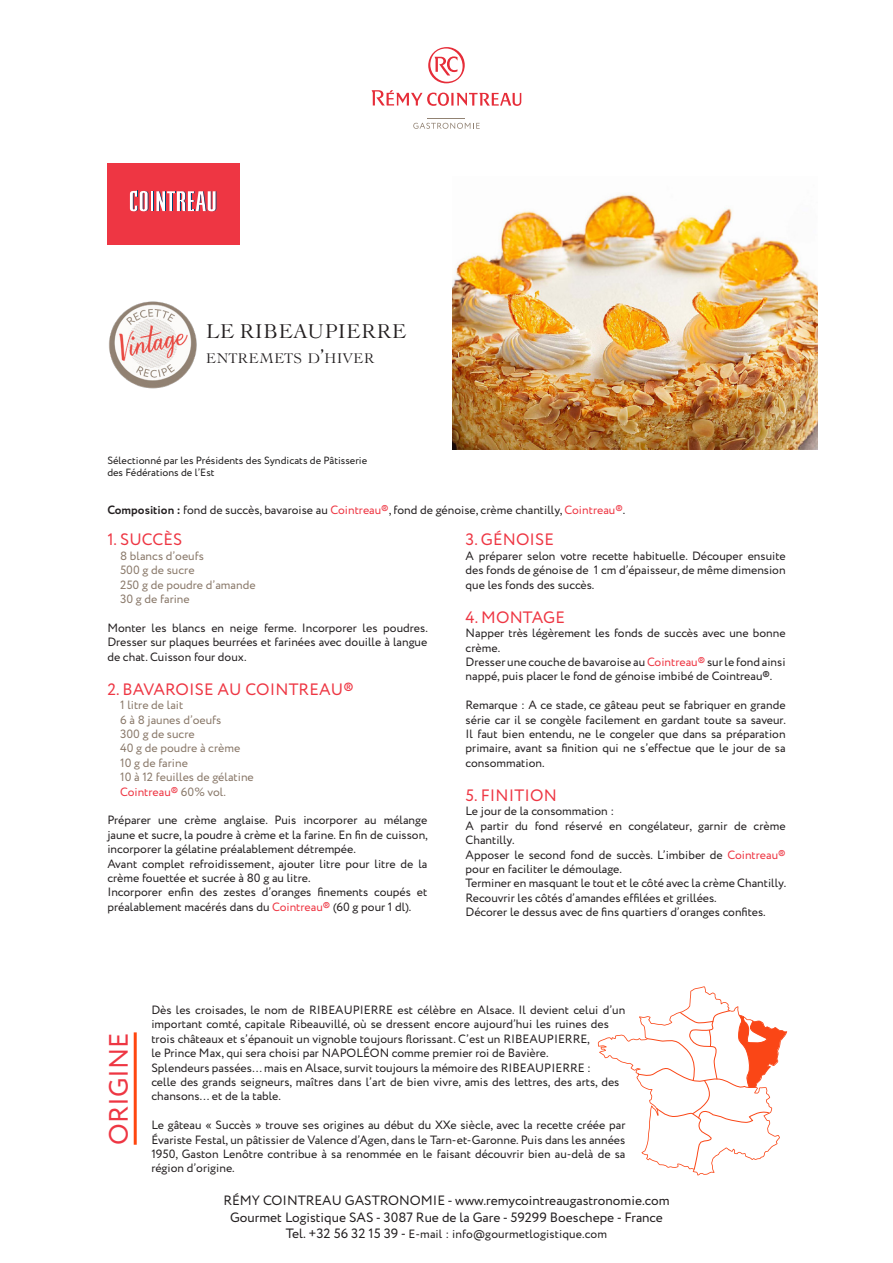
<style>
.page{position:relative;width:893px;height:1263px;background:#fff}
.page>*{position:absolute;margin:0;border:0;box-sizing:border-box;transform-origin:0 0}
.TEXTE{font:26.55px "Circe";color:#ee3643}
.TITRE_RECETTE{font:19.5px "Le Cochin BQ";letter-spacing:.02em;color:#231f20}
.TITRE_PARAGRAPHE{font:16.5px "Circe";letter-spacing:.01em;color:#ee3643}
.TITRE_RECETTE-2{font:13.65px "Le Cochin BQ";letter-spacing:.015em;color:#231f20}
.t1{font:13.5px/16.2px "Circe";color:#231f20;text-align:center}
.TEXTE-2{font:12px/14.4px "Circe";color:#231f20}
.INGREDIENTS{font:12px "Circe";color:#897869}
.INGREDIENTS-2{font:12px "Circe";color:#ee3643}
.CHEF{font:10.5px "Circe";color:#1e1c1c}
.s1{font-size:19.5px}
.s2{font-weight:700}
.s3{color:#ee3643}
.s4{color:#897869}
.s5{font-size:13.5px}
</style>
<div class="page">
<svg style="left:372px;top:90px;width:149px;height:16px"></svg>
<svg style="left:428px;top:47px;width:37px;height:36px"></svg>
<hr style="left:428px;top:118px;width:37px;height:1px;background:#918273">
<svg style="left:413px;top:123px;width:67px;height:6px"></svg>
<div style="left:107px;top:164px;width:133px;height:81px;background:#ee3643"></div>
<hr style="left:151px;top:191px;width:3px;height:20px;background:#fff">
<svg style="left:130px;top:190px;width:18px;height:21px"></svg>
<svg style="left:156px;top:191px;width:60px;height:20px"></svg>
<img style="left:453px;top:194px;width:364px;height:256px">
<svg style="left:598px;top:986px;width:189px;height:189px"></svg>
<hr style="left:134px;top:1032px;width:3px;height:113px;background:#ff460f">
<img style="left:109px;top:301px;width:88px;height:88px">
<p class="TITRE_RECETTE" style="left:206px;top:320px;width:202px">LE RIBEAUPIERRE</p>
<p class="TITRE_RECETTE-2" style="left:206px;top:350px;width:170px">ENTREMETS D<span class="s1">’</span>HIVER</p>
<p class="CHEF" style="left:107px;top:453px;width:261px">Sélectionné par les Présidents des Syndicats de Pâtisserie</p>
<p class="CHEF" style="left:107px;top:466px;width:109px">des Fédérations de l’Est</p>
<p class="TEXTE-2" style="left:107px;top:503px;width:519px"><span class="s2">Composition :</span> fond de succès, bavaroise au <span class="s3">Cointreau®</span>, fond de génoise, crème chantilly, <span class="s3">Cointreau®</span>.</p>
<p class="TITRE_PARAGRAPHE" style="left:107px;top:529px;width:76px">1. SUCCÈS</p>
<p class="INGREDIENTS" style="left:120px;top:548px;width:85px">8 blancs d’oeufs</p>
<p class="INGREDIENTS" style="left:120px;top:562px;width:76px">500 g de sucre</p>
<p class="INGREDIENTS" style="left:120px;top:576px;width:137px">250 g de poudre d’amande</p>
<p class="INGREDIENTS" style="left:120px;top:591px;width:71px">30 g de farine</p>
<p class="TEXTE-2" style="left:107px;top:621px;width:322px;text-align:justify">Monter les blancs en neige ferme. Incorporer les poudres.<br>Dresser sur plaques beurrées et farinées avec douille à langue de chat. Cuisson four doux.</p>
<p class="TITRE_PARAGRAPHE" style="left:107px;top:678px;width:248px">2. BAVAROISE AU COINTREAU®</p>
<p class="INGREDIENTS" style="left:120px;top:697px;width:65px">1 litre de lait</p>
<p class="INGREDIENTS" style="left:120px;top:711px;width:103px">6 à 8 jaunes d’oeufs</p>
<p class="INGREDIENTS" style="left:120px;top:726px;width:76px">300 g de sucre</p>
<p class="INGREDIENTS" style="left:120px;top:740px;width:122px">40 g de poudre à crème</p>
<p class="INGREDIENTS" style="left:120px;top:755px;width:69px">10 g de farine</p>
<p class="INGREDIENTS" style="left:120px;top:769px;width:135px">10 à 12 feuilles de gélatine</p>
<p class="INGREDIENTS-2" style="left:120px;top:783px;width:107px">Cointreau® <span class="s4">60% vol.</span></p>
<p class="TEXTE-2" style="left:107px;top:813px;width:322px;text-align:justify">Préparer une crème anglaise. Puis incorporer au mélange jaune et sucre, la poudre à crème et la farine. En fin de cuisson, incorporer la gélatine préalablement détrempée.</p>
<p class="TEXTE-2" style="left:107px;top:857px;width:321px">Avant complet refroidissement, ajouter litre pour litre de la crème fouettée et sucrée à 80 g au litre.</p>
<p class="TEXTE-2" style="left:107px;top:885px;width:321px">Incorporer enfin des zestes d’oranges finements coupés et préalablement macérés dans du <span class="s3">Cointreau®</span> (60 g pour 1 dl).</p>
<p class="TITRE_PARAGRAPHE" style="left:466px;top:529px;width:90px">3. GÉNOISE</p>
<p class="TEXTE-2" style="left:466px;top:549px;width:322px;text-align:justify">A préparer selon votre recette habituelle. Découper ensuite des fonds de génoise de 1 cm d’épaisseur, de même dimension que les fonds des succès.</p>
<p class="TITRE_PARAGRAPHE" style="left:466px;top:606px;width:101px">4. MONTAGE</p>
<p class="TEXTE-2" style="left:466px;top:626px;width:321px">Napper très légèrement les fonds de succès avec une bonne crème.</p>
<p class="TEXTE-2" style="left:466px;top:655px;width:321px">Dresser une couche de bavaroise au <span class="s3">Cointreau®</span> sur le fond ainsi nappé, puis placer le fond de génoise imbibé de Cointreau®.</p>
<p class="TEXTE-2" style="left:466px;top:698px;width:322px;text-align:justify">Remarque : A ce stade, ce gâteau peut se fabriquer en grande série car il se congèle facilement en gardant toute sa saveur.<br>Il faut bien entendu, ne le congeler que dans sa préparation primaire, avant sa finition qui ne s’effectue que le jour de sa consommation.</p>
<p class="TITRE_PARAGRAPHE" style="left:466px;top:784px;width:93px">5. FINITION</p>
<p class="TEXTE-2" style="left:466px;top:804px;width:150px">Le jour de la consommation :</p>
<p class="TEXTE-2" style="left:466px;top:819px;width:322px">A partir du fond réservé en congélateur, garnir de crème<br>Chantilly.</p>
<p class="TEXTE-2" style="left:466px;top:848px;width:321px">Apposer le second fond de succès. L’imbiber de <span class="s3">Cointreau® </span>pour en faciliter le démoulage.</p>
<p class="TEXTE-2" style="left:466px;top:876px;width:322px">Terminer en masquant le tout et le côté avec la crème Chantilly.</p>
<p class="TEXTE-2" style="left:466px;top:891px;width:253px">Recouvrir les côtés d’amandes effilées et grillées.</p>
<p class="TEXTE-2" style="left:466px;top:905px;width:302px">Décorer le dessus avec de fins quartiers d’oranges confites.</p>
<p class="TEXTE" style="left:101px;top:1145px;width:114px;rotate:-90deg">ORIGINE</p>
<p class="TEXTE-2" style="left:151px;top:1003px;width:475px">Dès les croisades, le nom de RIBEAUPIERRE est célèbre en Alsace. Il devient celui d’un important comté, capitale Ribeauvillé, où se dressent encore aujourd’hui les ruines des trois châteaux et s’épanouit un vignoble toujours florissant. C’est un RIBEAUPIERRE,<br>le Prince Max, qui sera choisi par NAPOLÉON comme premier roi de Bavière.</p>
<p class="TEXTE-2" style="left:151px;top:1061px;width:469px">Splendeurs passées… mais en Alsace, survit toujours la mémoire des RIBEAUPIERRE :<br>celle des grands seigneurs, maîtres dans l’art de bien vivre, amis des lettres, des arts, des chansons… et de la table.</p>
<p class="TEXTE-2" style="left:151px;top:1118px;width:476px;text-align:justify">Le gâteau « Succès » trouve ses origines au début du XXe siècle, avec la recette créée par Évariste Festal, un pâtissier de Valence d’Agen, dans le Tarn-et-Garonne. Puis dans les années 1950, Gaston Lenôtre contribue à sa renommée en le faisant découvrir bien au-delà de sa région d’origine.</p>
<p class="t1" style="left:223px;top:1193px;width:448px">RÉMY COINTREAU GASTRONOMIE - www.remycointreaugastronomie.com<br>Gourmet Logistique SAS - 3087 Rue de la Gare - 59299 Boeschepe - France</p>
<p class="TEXTE-2" style="left:286px;top:1227px;width:322px"><span class="s5">Tel. +32 56 32 15 39 -</span> E-mail : info@gourmetlogistique.com</p>
</div>
